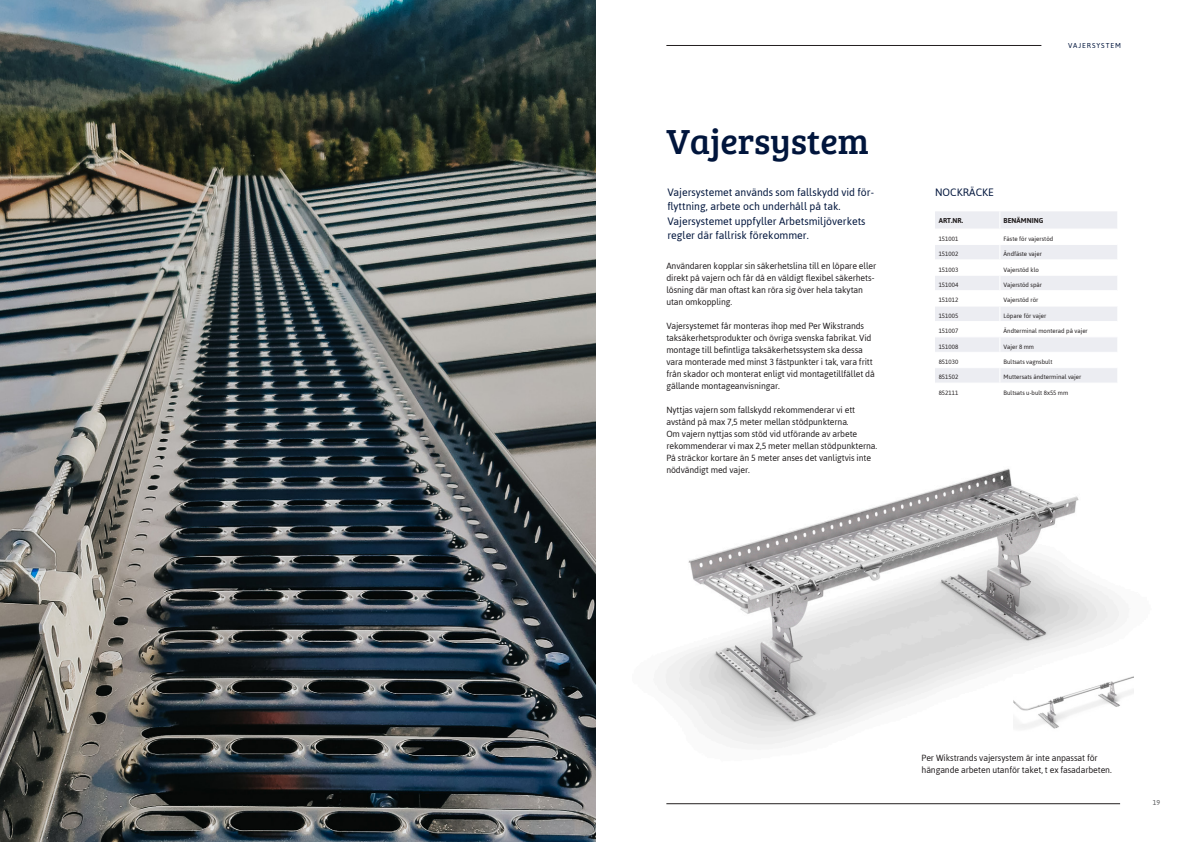
<style>
.page{position:relative;width:1191px;height:842px;background:#fff}
.page>*{position:absolute;margin:0;border:0;box-sizing:border-box;transform-origin:0 0}
.t1{font:36px "Bree Serif";color:#00153c}
.t2{font:12px/14.4px "Jaldi";color:#00153c}
.t3{font:10px/12px "Jaldi";letter-spacing:-.01em;color:#231f20}
.Tabelltext{font:700 8px "Jaldi";letter-spacing:.005em;color:#231f20}
.t4{font:8px "Jaldi";letter-spacing:.115em;color:#00153c}
.t5{font:8px "Jaldi";color:#57585a}
.Tabelltext-2{font:7px "Jaldi";color:#231f20}
</style>
<div class="page">
<hr style="left:666px;top:803px;width:454px;height:1px;background:#231f20">
<hr style="left:666px;top:45px;width:375px;height:1px;background:#231f20">
<img style="left:0;top:0;width:595px;height:842px">
<img style="left:665px;top:468px;width:469px;height:277px">
<svg style="left:935px;top:211px;width:182px;height:172px"></svg>
<img style="left:1013px;top:675px;width:120px;height:70px">
<p class="t1" style="left:666px;top:115px;width:204px">Vajersystem</p>
<p class="t4" style="left:1068px;top:39px;width:54px">VAJERSYSTEM</p>
<p class="t2" style="left:935px;top:185px;width:60px">NOCKRÄCKE</p>
<p class="t2" style="left:667px;top:185px;width:208px">Vajersystemet används som fallskydd vid för&shy;flyttning, arbete och underhåll på tak.</p>
<p class="t2" style="left:667px;top:214px;width:200px">Vajersystemet uppfyller Arbetsmiljöverkets regler där fallrisk förekommer.</p>
<p class="Tabelltext" style="left:938px;top:216px;width:26px">ART.NR.</p>
<p class="Tabelltext" style="left:1003px;top:216px;width:41px">BENÄMNING</p>
<p class="Tabelltext-2" style="left:938px;top:233px;width:21px">151001</p>
<p class="Tabelltext-2" style="left:1003px;top:233px;width:51px">Fäste för vajerstöd</p>
<p class="Tabelltext-2" style="left:938px;top:248px;width:21px">151002</p>
<p class="Tabelltext-2" style="left:1003px;top:248px;width:40px">Ändfäste vajer</p>
<p class="Tabelltext-2" style="left:938px;top:264px;width:21px">151003</p>
<p class="Tabelltext-2" style="left:1003px;top:264px;width:37px">Vajerstöd klo</p>
<p class="Tabelltext-2" style="left:938px;top:279px;width:21px">151004</p>
<p class="Tabelltext-2" style="left:1003px;top:279px;width:40px">Vajerstöd spår</p>
<p class="Tabelltext-2" style="left:938px;top:294px;width:21px">151012</p>
<p class="Tabelltext-2" style="left:1003px;top:294px;width:36px">Vajerstöd rör</p>
<p class="Tabelltext-2" style="left:938px;top:310px;width:21px">151005</p>
<p class="Tabelltext-2" style="left:1003px;top:310px;width:44px">Löpare för vajer</p>
<p class="Tabelltext-2" style="left:938px;top:325px;width:21px">151007</p>
<p class="Tabelltext-2" style="left:1003px;top:325px;width:86px">Ändterminal monterad på vajer</p>
<p class="Tabelltext-2" style="left:938px;top:341px;width:21px">151008</p>
<p class="Tabelltext-2" style="left:1003px;top:341px;width:32px">Vajer 8 mm</p>
<p class="Tabelltext-2" style="left:938px;top:356px;width:21px">851030</p>
<p class="Tabelltext-2" style="left:1003px;top:356px;width:50px">Bultsats vagnsbult</p>
<p class="Tabelltext-2" style="left:938px;top:371px;width:21px">851502</p>
<p class="Tabelltext-2" style="left:1003px;top:371px;width:79px">Muttersats ändterminal vajer</p>
<p class="Tabelltext-2" style="left:938px;top:387px;width:21px">852111</p>
<p class="Tabelltext-2" style="left:1003px;top:387px;width:66px">Bultsats u-bult 8x55 mm</p>
<p class="t3" style="left:666px;top:260px;width:211px">Användaren kopplar sin säkerhetslina till en löpare eller direkt på vajern och får då en väldigt flexibel säkerhets&shy;lösning där man oftast kan röra sig över hela takytan utan omkoppling.</p>
<p class="t3" style="left:666px;top:320px;width:210px">Vajersystemet får monteras ihop med Per Wikstrands taksäkerhetsprodukter och övriga svenska fabrikat. Vid montage till befintliga taksäkerhetssystem ska dessa vara monterade med minst 3 fästpunkter i tak, vara fritt från skador och monterat enligt vid montagetillfället då gällande montageanvisningar.</p>
<p class="t3" style="left:666px;top:404px;width:190px">Nyttjas vajern som fallskydd rekommenderar vi ett avstånd på max 7,5 meter mellan stödpunkterna.</p>
<p class="t3" style="left:666px;top:428px;width:212px">Om vajern nyttjas som stöd vid utförande av arbete rekommenderar vi max 2,5 meter mellan stödpunkterna.</p>
<p class="t3" style="left:666px;top:452px;width:206px">På sträckor kortare än 5 meter anses det vanligtvis inte nödvändigt med vajer.</p>
<p class="t3" style="left:921px;top:752px;width:192px">Per Wikstrands vajersystem är inte anpassat för hängande arbeten utanför taket, t ex fasadarbeten.</p>
<p class="t5" style="left:1152px;top:796px;width:9px">19</p>
</div>
